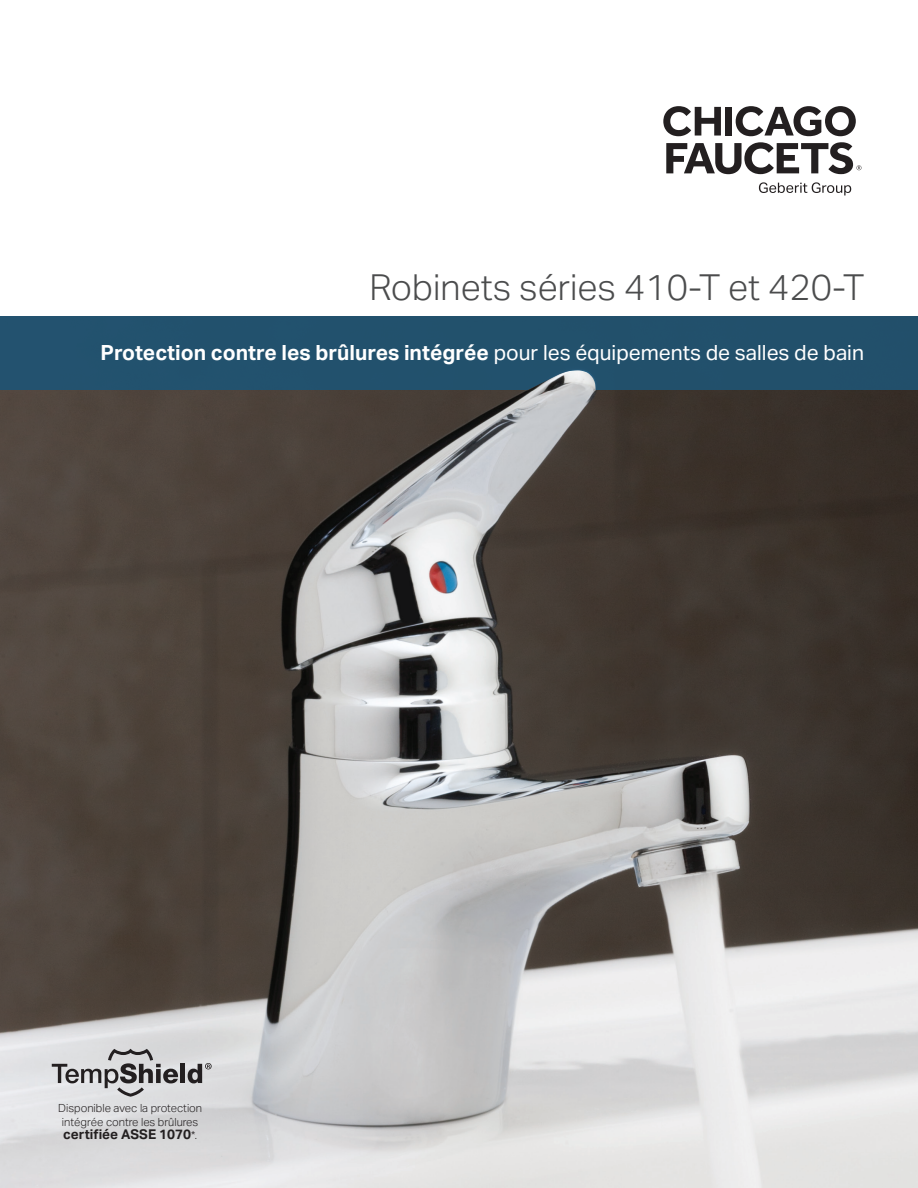
<style>
.page{position:relative;width:918px;height:1188px;background:#fff}
.page>*{position:absolute;margin:0;border:0;box-sizing:border-box;transform-origin:0 0}
.t1{font:300 36px "Aktiv Grotesk Geberit";color:#4b4c4d}
.t2{font:700 21px "Aktiv Grotesk Geberit";color:#fff}
.t3{font:700 13.5px "Aktiv Grotesk Geberit";color:#231f20}
.t4{font:300 11.25px/13.5px "Aktiv Grotesk Geberit";color:#231f20;text-align:center}
.s1{font-weight:400}
.s2{font-weight:300;font-size:11.25px}
</style>
<div class="page">
<img style="left:0;top:390px;width:918px;height:798px">
<div style="left:0;top:317px;width:918px;height:73px;background:#22516d"></div>
<svg style="left:663px;top:106px;width:58px;height:30px"></svg>
<div style="left:725px;top:107px;width:7px;height:29px;background:#231f20"></div>
<svg style="left:736px;top:106px;width:120px;height:30px"></svg>
<svg style="left:666px;top:142px;width:195px;height:32px"></svg>
<svg style="left:759px;top:182px;width:92px;height:13px"></svg>
<img style="left:526px;top:370px;width:70px;height:21px">
<svg style="left:52px;top:1049px;width:126px;height:48px;background:#b4b4b6"></svg>
<div style="left:180px;top:1064px;width:5px;height:19px;background:#231f20"></div>
<svg style="left:188px;top:1063px;width:24px;height:20px"></svg>
<p class="t1" style="left:370px;top:267px;width:496px">Robinets séries 410-T et 420-T</p>
<p class="t2" style="left:101px;top:340px;width:765px">Protection contre les brûlures intégrée <span class="s1">pour les équipements de salles de bain</span></p>
<p class="t4" style="left:58px;top:1101px;width:146px">Disponible avec la protection intégrée contre les brûlures</p>
<p class="t3" style="left:63px;top:1126px;width:135px">certifiée ASSE 1070<span class="s2">*.</span></p>
</div>
